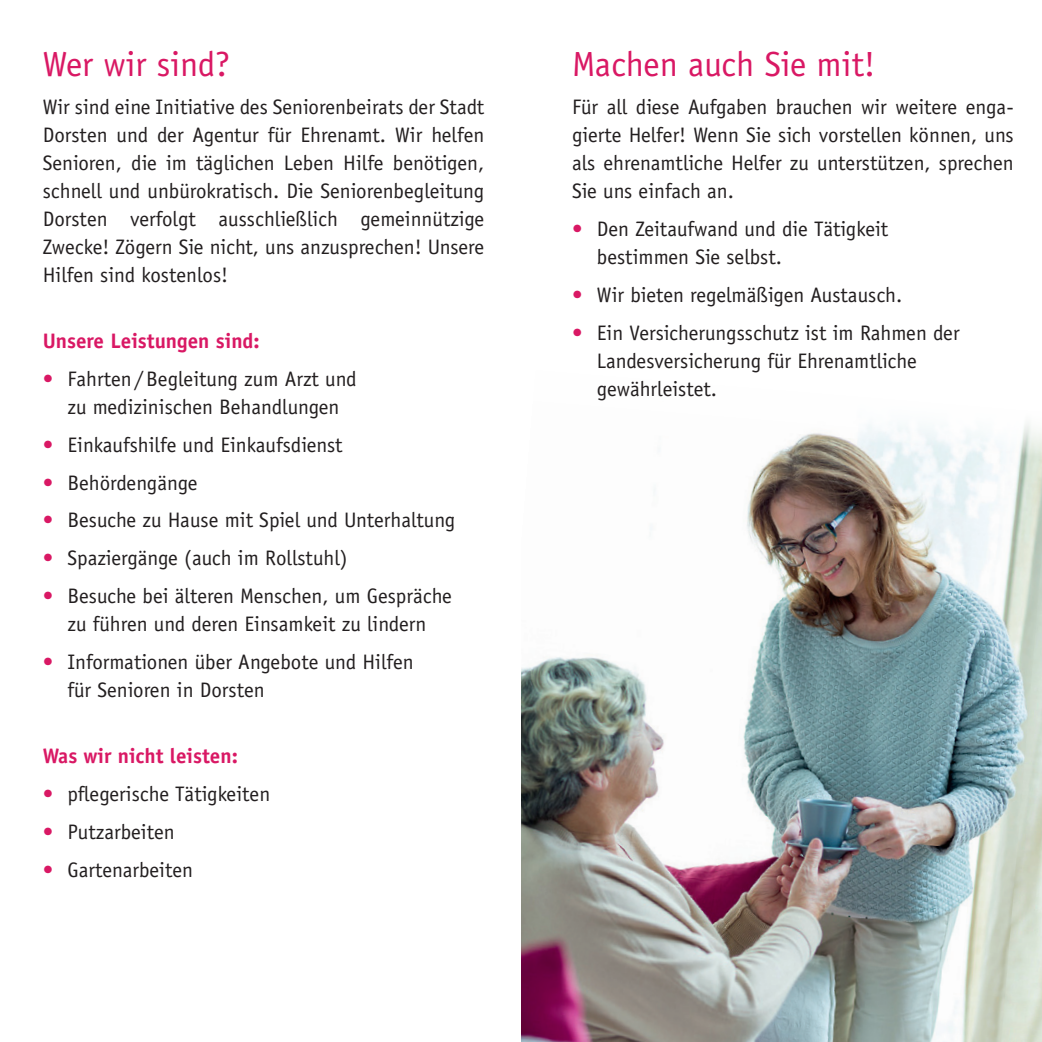
<style>
.page{position:relative;width:1042px;height:1042px;background:#fff}
.page>*{position:absolute;margin:0;border:0;box-sizing:border-box;transform-origin:0 0}
.t1{font:35px "Officina Sans";color:#d91864}
.t2{font:21px/28px "Officina Sans";color:#231f20}
.t3{font:700 21px "Officina Sans";color:#d91864}
.s1{color:#d91864}
</style>
<div class="page">
<img style="left:521px;top:424px;width:480px;height:618px">
<img style="left:1001px;top:423px;width:41px;height:619px">
<h1 class="t1" style="left:43px;top:44px;width:189px">Wer wir sind?</h1>
<p class="t2" style="left:43px;top:93px;width:443px;text-align:justify">Wir sind eine Initiative des Seniorenbeirats der Stadt Dorsten und der Agentur für Ehrenamt. Wir helfen Senioren, die im täglichen Leben Hilfe benötigen, schnell und unbürokratisch. Die Seniorenbegleitung Dorsten verfolgt ausschließlich gemeinnützige Zwecke! Zögern Sie nicht, uns anzusprechen! Unsere Hilfen sind kostenlos!</p>
<p class="t3" style="left:43px;top:327px;width:219px">Unsere Leistungen sind:</p>
<p class="t2" style="left:43px;top:365px;width:315px;text-align:center"><span class="s1">•</span> Fahrten/Begleitung zum Arzt und zu medizinischen Behandlungen</p>
<p class="t2" style="left:43px;top:430px;width:301px"><span class="s1">•</span> Einkaufshilfe und Einkaufsdienst</p>
<p class="t2" style="left:43px;top:468px;width:156px"><span class="s1">•</span> Behördengänge</p>
<p class="t2" style="left:43px;top:506px;width:414px"><span class="s1">•</span> Besuche zu Hause mit Spiel und Unterhaltung</p>
<p class="t2" style="left:43px;top:544px;width:306px"><span class="s1">•</span> Spaziergänge (auch im Rollstuhl)</p>
<p class="t2" style="left:43px;top:582px;width:411px;text-align:center"><span class="s1">•</span> Besuche bei älteren Menschen, um Gespräche zu führen und deren Einsamkeit zu lindern</p>
<p class="t2" style="left:67px;top:648px;width:348px;text-indent:-25px"><span class="s1">•</span> Informationen über Angebote und Hilfen für Senioren in Dorsten</p>
<p class="t3" style="left:43px;top:743px;width:197px">Was wir nicht leisten:</p>
<p class="t2" style="left:43px;top:780px;width:229px"><span class="s1">•</span> pflegerische Tätigkeiten</p>
<p class="t2" style="left:43px;top:818px;width:134px"><span class="s1">•</span> Putzarbeiten</p>
<p class="t2" style="left:43px;top:856px;width:152px"><span class="s1">•</span> Gartenarbeiten</p>
<h1 class="t1" style="left:572px;top:44px;width:305px">Machen auch Sie mit!</h1>
<p class="t2" style="left:572px;top:93px;width:443px;text-align:justify">Für all diese Aufgaben brauchen wir weitere enga&shy;gierte Helfer! Wenn Sie sich vorstellen können, uns als ehrenamtliche Helfer zu unterstützen, sprechen Sie uns einfach an.</p>
<p class="t2" style="left:597px;top:215px;width:293px;text-indent:-25px"><span class="s1">•</span> Den Zeitaufwand und die Tätigkeit bestimmen Sie selbst.</p>
<p class="t2" style="left:572px;top:281px;width:332px"><span class="s1">•</span> Wir bieten regelmäßigen Austausch.</p>
<p class="t2" style="left:597px;top:318px;width:364px;text-indent:-25px"><span class="s1">•</span> Ein Versicherungsschutz ist im Rahmen der<br>Landesversicherung für Ehrenamtliche gewährleistet.</p>
</div>
